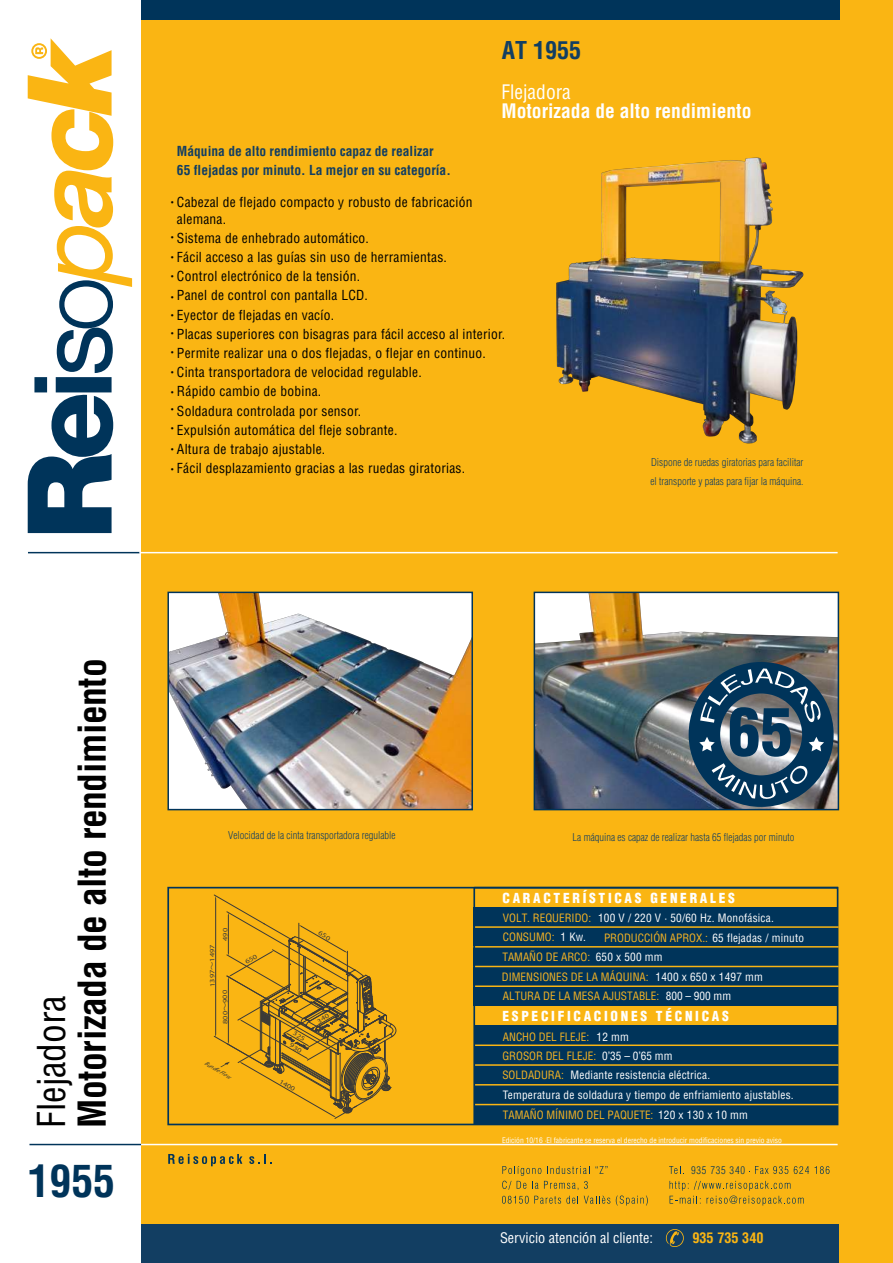
<style>
.page{position:relative;width:893px;height:1263px;background:#fff}
.page>*{position:absolute;margin:0;border:0;box-sizing:border-box;transform-origin:0 0}
.t1{font:900 condensed 64.5px "Helvetica";color:#00345a}
.t2{font:700 condensed 43.5px "Helvetica";color:#00345a}
.t3{font:700 condensed 37.5px "Helvetica";letter-spacing:-.01em;color:#000}
.t4{font:condensed 37.5px "Helvetica";color:#000}
.t5{font:700 condensed 24px "Helvetica";color:#123e62}
.t6{font:700 condensed 19.5px "Helvetica";color:#fff}
.t7{font:condensed 19.5px "Helvetica";color:#fff}
.t8{font:18px/19.4px "Myriad Pro";color:#000;text-align:justify}
.t9{font:condensed 14.25px "Helvetica";color:#fff}
.t10{font:700 condensed 14.25px "Helvetica";color:#fab513}
.t11{font:condensed 13.5px/19.2px "Helvetica";letter-spacing:.02em;color:#000}
.t12{font:700 condensed 13.5px "Helvetica";color:#123e62}
.t13{font:900 condensed 13.5px "Helvetica";letter-spacing:.2em;color:#fff}
.t14{font:condensed 11.25px/19.5px "Helvetica";color:#f8b421}
.t15{font:condensed 11.25px "Helvetica";letter-spacing:.02em;color:#fff}
.t16{font:300 condensed 10.5px/19.6px "Helvetica";color:#123e62}
.t17{font:300 condensed 10.5px "Helvetica";letter-spacing:.07em;color:#00345a}
.t18{font:condensed 7.5px "Helvetica";color:#fff}
.t19{font:6.6px "Myriad Pro";letter-spacing:-.005em;color:#3b3a38;scale:1.25 1}
.t20{font:italic 5.7px "Myriad Pro";color:#313433}
.s1{font-family:"Koz Go Pr 6 N"}
.s2{color:#fff}
</style>
<div class="page">
<div style="left:141px;top:0;width:751px;height:1263px;background:#fab513"></div>
<div style="left:141px;top:1224px;width:697px;height:39px;background:#123e62"></div>
<svg style="left:28px;top:38px;width:104px;height:495px"></svg>
<hr style="left:140px;top:1144px;width:697px;height:1px;background:#fff">
<hr style="left:29px;top:1144px;width:112px;height:1px;background:#00345a">
<div style="left:141px;top:0;width:698px;height:20px;background:#00345a"></div>
<hr style="left:28px;top:552px;width:111px;height:1px;background:#00345a">
<svg style="left:666px;top:1229px;width:17px;height:18px"></svg>
<div style="left:167px;top:887px;width:671px;height:238px;border:2px solid #00345a"></div>
<div style="left:474px;top:907px;width:363px;height:99px;background:#00345a"></div>
<hr style="left:473px;top:946px;width:365px;height:2px;background:#fab513">
<hr style="left:474px;top:966px;width:364px;height:1px;background:#fab513">
<hr style="left:474px;top:986px;width:364px;height:1px;background:#fab513">
<hr style="left:474px;top:926px;width:364px;height:2px;background:#fab513">
<div style="left:474px;top:1026px;width:363px;height:98px;background:#00345a"></div>
<hr style="left:473px;top:1104px;width:365px;height:1px;background:#fab513">
<hr style="left:473px;top:1084px;width:365px;height:2px;background:#fab513">
<hr style="left:473px;top:1064px;width:365px;height:2px;background:#fab513">
<hr style="left:474px;top:1045px;width:364px;height:1px;background:#fab513">
<hr style="left:474px;top:887px;width:363px;height:1px;background:#00345a">
<svg style="left:168px;top:1154px;width:74px;height:12px"></svg>
<svg style="left:249px;top:1154px;width:23px;height:10px"></svg>
<svg style="left:502px;top:1196px;width:145px;height:10px"></svg>
<svg style="left:502px;top:1166px;width:86px;height:24px"></svg>
<svg style="left:595px;top:1166px;width:12px;height:8px"></svg>
<svg style="left:669px;top:1181px;width:134px;height:25px"></svg>
<svg style="left:669px;top:1166px;width:15px;height:8px"></svg>
<svg style="left:755px;top:1166px;width:74px;height:8px"></svg>
<hr style="left:473px;top:888px;width:2px;height:236px;background:#00345a">
<hr style="left:140px;top:552px;width:697px;height:1px;background:#fff">
<img style="left:170px;top:595px;width:300px;height:212px">
<div style="left:167px;top:592px;width:306px;height:218px;border:2px solid #00345a"></div>
<img style="left:536px;top:595px;width:300px;height:212px">
<div style="left:688px;top:662px;width:145px;height:145px;border:32px solid #00345a;border-radius:50%"></div>
<svg style="left:700px;top:669px;width:121px;height:54px;background:#4b667a"></svg>
<svg style="left:711px;top:763px;width:98px;height:36px;background:#3e607a"></svg>
<svg style="left:699px;top:737px;width:15px;height:14px"></svg>
<svg style="left:808px;top:737px;width:16px;height:14px"></svg>
<div style="left:533px;top:592px;width:306px;height:218px;border:2px solid #00345a"></div>
<img style="left:556px;top:157px;width:248px;height:287px">
<svg style="left:214px;top:895px;width:182px;height:224px"></svg>
<h3 class="t5" style="left:501px;top:35px;width:81px">AT 1955</h3>
<h3 class="t7" style="left:501px;top:79px;width:71px">Flejadora</h3>
<h3 class="t6" style="left:501px;top:99px;width:251px">Motorizada de alto rendimiento</h3>
<p class="t12" style="left:177px;top:142px;width:258px">Máquina de alto rendimiento capaz de realizar</p>
<p class="t11" style="left:177px;top:194px;width:297px;line-height:16.2px">Cabezal de flejado compacto y robusto de fabricación alemana.</p>
<p class="t11" style="left:177px;top:228px;width:330px">Sistema de enhebrado automático.<br>Fácil acceso a las guías sin uso de herramientas.<br>Control electrónico de la tensión.<br>Panel de control con pantalla LCD.<br>Eyector de flejadas en vacío.<br>Placas superiores con bisagras para fácil acceso al interior.<br>Permite realizar una o dos flejadas, o flejar en continuo.<br>Cinta transportadora de velocidad regulable.<br>Rápido cambio de bobina.<br>Soldadura controlada por sensor.<br>Expulsión automática del fleje sobrante.<br>Altura de trabajo ajustable.<br>Fácil desplazamiento gracias a las ruedas giratorias.</p>
<p class="t12" style="left:177px;top:162px;width:275px">65 flejadas por minuto. La mejor en su categoría.</p>
<h3 class="t8" style="left:170px;top:183px;width:5px;line-height:35.2px">· ·</h3>
<h3 class="t8" style="left:170px;top:246px;width:5px">· · ·</h3>
<h3 class="t8" style="left:170px;top:304px;width:5px">· · · · ·</h3>
<h3 class="t8" style="left:170px;top:398px;width:5px;line-height:20px">· · · ·</h3>
<p class="t16" style="left:650px;top:452px;width:154px">Dispone de ruedas giratorias para facilitar el transporte y patas para fijar la máquina.</p>
<h3 class="t3" style="left:68px;top:1128px;width:471px;rotate:-90deg">Motorizada de alto rendimiento</h3>
<h3 class="t4" style="left:28px;top:1128px;width:135px;rotate:-90deg">Flejadora</h3>
<h2 class="t2" style="left:28px;top:1154px;width:88px">1955</h2>
<p class="t16" style="left:228px;top:825px;width:169px">Velocidad de la cinta transportadora regulable</p>
<p class="t19" style="left:208px;top:987px;width:35px;rotate:-90deg">1397<span class="s1">～</span>1497</p>
<p class="t19" style="left:221px;top:941px;width:12px;rotate:-90deg">490</p>
<p class="t19" style="left:221px;top:1024px;width:29px;rotate:-90deg">800<span class="s1">～</span>900</p>
<p class="t20" style="left:207px;top:1059px;width:30px;rotate:31deg">Bundle Flow</p>
<p class="t19" style="left:282px;top:1078px;width:15px;rotate:31deg">1400</p>
<h1 class="t1" style="left:728px;top:691px;width:66px">65</h1>
<p class="t16" style="left:572px;top:827px;width:223px">La máquina es capaz de realizar hasta 65 flejadas por minuto</p>
<p class="t13" style="left:502px;top:889px;width:234px">CARACTERÍSTICAS GENERALES</p>
<p class="t14" style="left:503px;top:909px;width:90px">VOLT. REQUERIDO:</p>
<p class="t15" style="left:598px;top:911px;width:177px">100 V / 220 V · 50/60 Hz. Monofásica.</p>
<p class="t15" style="left:560px;top:930px;width:27px">1 Kw.</p>
<p class="t14" style="left:604px;top:928px;width:201px">PRODUCCIÓN APROX.: <span class="s2">65 flejadas / minuto</span></p>
<p class="t14" style="left:502px;top:967px;width:262px">DIMENSIONES DE LA MÁQUINA: <span class="s2">1400 x 650 x 1497 mm<br></span>ALTURA DE LA MESA AJUSTABLE:</p>
<p class="t14" style="left:503px;top:927px;width:53px">CONSUMO:</p>
<p class="t14" style="left:502px;top:947px;width:89px">TAMAÑO DE ARCO:</p>
<p class="t15" style="left:595px;top:950px;width:68px">650 x 500 mm</p>
<p class="t15" style="left:665px;top:989px;width:67px">800 – 900 mm</p>
<p class="t13" style="left:502px;top:1008px;width:228px">ESPECIFICACIONES TÉCNICAS</p>
<p class="t14" style="left:503px;top:1027px;width:88px">ANCHO DEL FLEJE:</p>
<p class="t15" style="left:596px;top:1030px;width:34px">12 mm</p>
<p class="t14" style="left:502px;top:1047px;width:95px">GROSOR DEL FLEJE:</p>
<p class="t15" style="left:602px;top:1049px;width:72px">0’35 – 0’65 mm</p>
<p class="t14" style="left:502px;top:1065px;width:63px">SOLDADURA:</p>
<p class="t15" style="left:570px;top:1068px;width:141px">Mediante resistencia eléctrica.</p>
<p class="t15" style="left:503px;top:1088px;width:292px">Temperatura de soldadura y tiempo de enfriamiento ajustables.</p>
<p class="t14" style="left:503px;top:1105px;width:246px">TAMAÑO MÍNIMO DEL PAQUETE: <span class="s2">120 x 130 x 10 mm</span></p>
<p class="t18" style="left:502px;top:1136px;width:281px">Edición 10/16 ·El fabricante se reserva el derecho de introducir modificaciones sin previo aviso</p>
<p class="t9" style="left:500px;top:1229px;width:154px">Servicio atención al cliente:</p>
<p class="t17" style="left:691px;top:1164px;width:55px">935 735 340</p>
<p class="t10" style="left:692px;top:1229px;width:73px">935 735 340</p>
</div>
